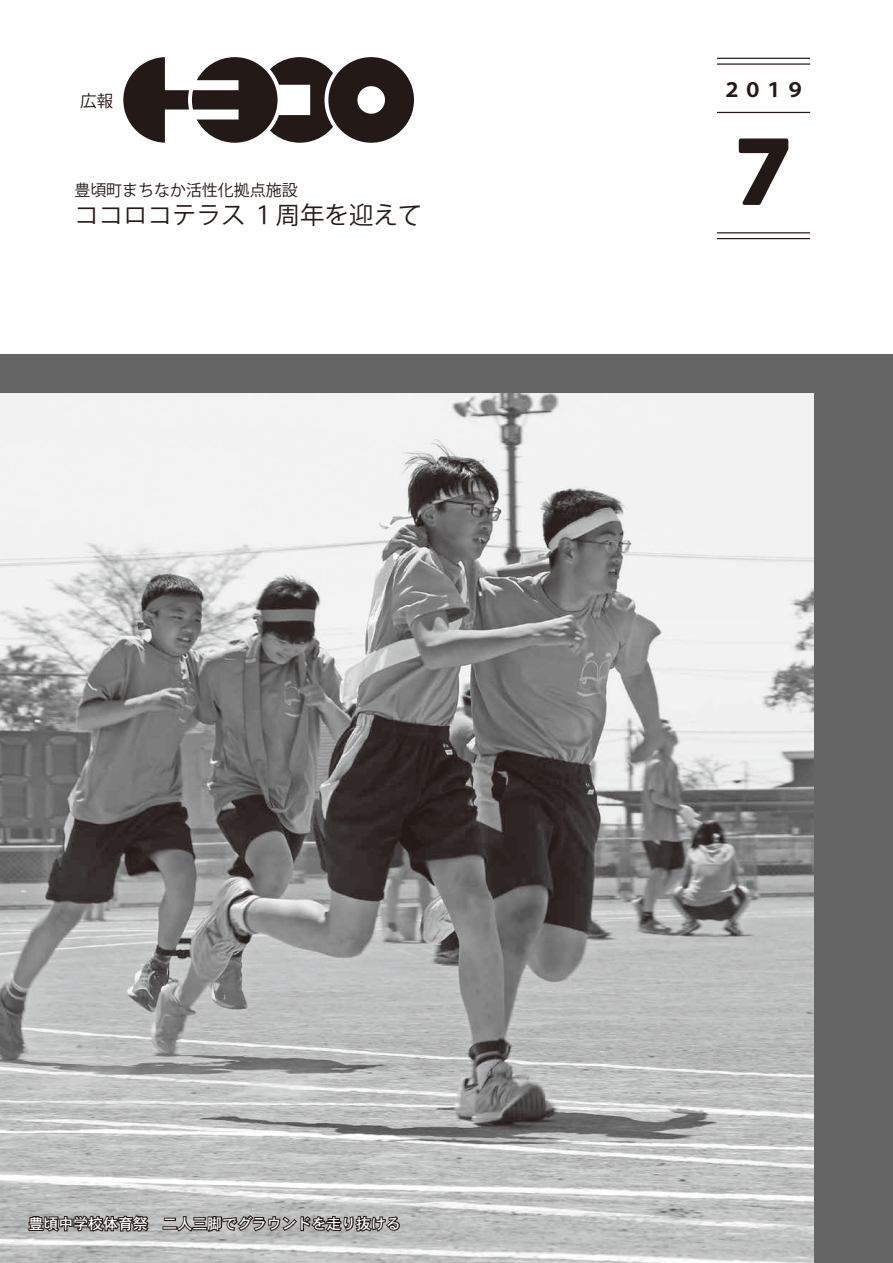
<style>
.page{position:relative;width:893px;height:1263px;background:#fff}
.page>*{position:absolute;margin:0;border:0;box-sizing:border-box;transform-origin:0 0}
.t1{font:700 82.2px "Koz Go Pro";color:#231916}
.t2{font:24.45px "Koz Go Pro";color:#231916}
.t3{font:700 19.5px "Koz Go Pro";color:#231916}
.t4{font:16.5px "Koz Go Pro";color:#231916}
.t5{font:15.9px "Koz Go Pro";color:#231916}
.t6{font:14.85px "DFHS Gothic Std W5";color:#fff}
</style>
<div class="page">
<hr style="left:717px;top:232px;width:93px;height:1px;background:#231916">
<hr style="left:717px;top:238px;width:93px;height:1px;background:#231916">
<hr style="left:717px;top:58px;width:93px;height:1px;background:#231916">
<hr style="left:717px;top:63px;width:93px;height:2px;background:#231916">
<hr style="left:717px;top:112px;width:93px;height:1px;background:#231916">
<svg style="left:738px;top:138px;width:51px;height:67px"></svg>
<svg style="left:123px;top:57px;width:291px;height:86px"></svg>
<div style="left:0;top:354px;width:893px;height:909px;background:#666565"></div>
<img style="left:0;top:393px;width:813px;height:870px">
<svg style="left:27px;top:1214px;width:124px;height:19px;background:#5a5452"></svg>
<div style="left:164px;top:1217px;width:12px;height:4px;border:2px solid #231916"></div>
<div style="left:162px;top:1226px;width:16px;height:4px;border:2px solid #231916"></div>
<svg style="left:175px;top:1210px;width:227px;height:39px;background:#9f9d9d"></svg>
<p class="t4" style="left:80px;top:90px;width:35px">広報</p>
<p class="t5" style="left:74px;top:180px;width:225px">豊頃町まちなか活性化拠点施設</p>
<h2 class="t2" style="left:74px;top:199px;width:349px">ココロコテラス １周年を迎えて</h2>
<h3 class="t3" style="left:722px;top:77px;width:84px">２０１９</h3>
<h1 class="t1" style="left:722px;top:120px;width:84px">７</h1>
<p class="t6" style="left:29px;top:1215px;width:374px">豊頃中学校体育祭　二人三脚でグラウンドを走り抜ける</p>
</div>
